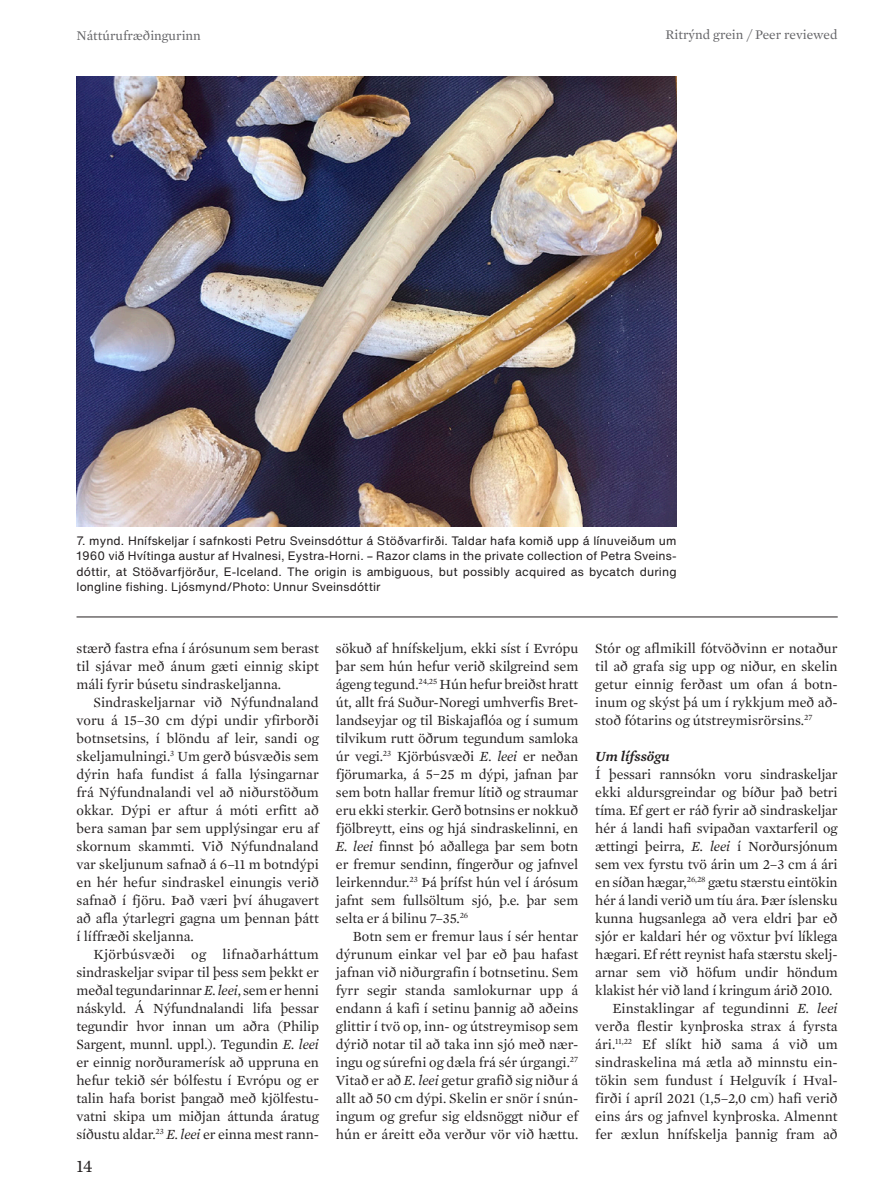
<style>
.page{position:relative;width:893px;height:1191px;background:#fff}
.page>*{position:absolute;margin:0;border:0;box-sizing:border-box;transform-origin:0 0}
.t1{font:18px "Mercury Text G1";color:#231f20}
.Meginmál_2023{font:14.25px/18px "Mercury Text G1";color:#231f20;text-align:justify}
.Undirfyrirsögn_2023{font:italic 600 14.25px "Mercury Text G1";color:#231f20}
.t2{font:13.5px "Mercury Text G1";color:#636366}
.Myndatexti_2023{font:12px/15px "Helvetica Now Text";letter-spacing:.01em;color:#231f20;text-align:justify}
.s1{font-style:italic}
</style>
<div class="page">
<img style="left:77px;top:77px;width:600px;height:450px">
<hr style="left:77px;top:616px;width:761px;height:1px;background:#231f20">
<p class="t2" style="left:77px;top:28px;width:126px">Náttúrufræðingurinn</p>
<p class="t2" style="left:666px;top:27px;width:174px">Ritrýnd grein / Peer reviewed</p>
<p class="Myndatexti_2023" style="left:77px;top:533px;width:602px">7. mynd. Hnífskeljar í safnkosti Petru Sveinsdóttur á Stöðvarfirði. Taldar hafa komið upp á línuveiðum um 1960 við Hvítinga austur af Hvalnesi, Eystra-Horni. – Razor clams in the private collection of Petra Sveins&shy;dóttir, at Stöðvarfjörður, E-Iceland. The origin is ambiguous, but possibly acquired as bycatch during longline fishing. Ljósmynd/Photo: Unnur Sveinsdóttir</p>
<p class="Meginmál_2023" style="left:77px;top:639px;width:244px">stærð fastra efna í árósunum sem berast til sjávar með ánum gæti einnig skipt máli fyrir búsetu sindraskeljanna.</p>
<p class="Meginmál_2023" style="left:77px;top:693px;width:244px;text-indent:17px">Sindraskeljarnar við Nýfundnaland voru á 15–30 cm dýpi undir yfirborði botnsetsins, í blöndu af leir, sandi og skeljamulningi.<sup>3</sup> Um gerð búsvæðis sem dýrin hafa fundist á falla lýsingarnar frá Nýfundnalandi vel að niðurstöðum okkar. Dýpi er aftur á móti erfitt að bera saman þar sem upplýsingar eru af skornum skammti. Við Nýfundnaland var skeljunum safnað á 6–11 m botndýpi en hér hefur sindraskel einungis verið safnað í fjöru. Það væri því áhugavert að afla ýtarlegri gagna um þennan þátt í líffræði skeljanna.</p>
<p class="Meginmál_2023" style="left:77px;top:945px;width:244px;text-indent:17px">Kjörbúsvæði og lifnaðarháttum sindraskeljar svipar til þess sem þekkt er meðal tegundarinnar <span class="s1">E. leei</span>, sem er henni náskyld. Á Nýfundnalandi lifa þessar tegundir hvor innan um aðra (Philip Sargent, munnl. uppl.). Tegundin <span class="s1">E. leei </span>er einnig norðuramerísk að uppruna en hefur tekið sér bólfestu í Evrópu og er talin hafa borist þangað með kjölfestu&shy;vatni skipa um miðjan áttunda áratug síðustu aldar.<sup>23</sup> <span class="s1">E. leei</span> er einna mest rann-</p>
<p class="t1" style="left:77px;top:1155px;width:18px">14</p>
<p class="Meginmál_2023" style="left:336px;top:639px;width:244px">sökuð af hnífskeljum, ekki síst í Evrópu þar sem hún hefur verið skilgreind sem ágeng tegund.<sup>24,25</sup> Hún hefur breiðst hratt út, allt frá Suður-Noregi umhverfis Bret&shy;landseyjar og til Biskajaflóa og í sumum tilvikum rutt öðrum tegundum samloka úr vegi.<sup>23</sup> Kjörbúsvæði <span class="s1">E. leei</span> er neðan fjörumarka, á 5−25 m dýpi, jafnan þar sem botn hallar fremur lítið og straumar eru ekki sterkir. Gerð botnsins er nokkuð fjölbreytt, eins og hjá sindraskelinni, en <span class="s1">E. leei</span> finnst þó aðallega þar sem botn er fremur sendinn, fíngerður og jafnvel leirkenndur.<sup>23</sup> Þá þrífst hún vel í árósum jafnt sem fullsöltum sjó, þ.e. þar sem selta er á bilinu 7–35.<sup>26</sup></p>
<p class="Meginmál_2023" style="left:336px;top:927px;width:244px;text-indent:17px">Botn sem er fremur laus í sér hentar dýrunum einkar vel þar eð þau hafast jafnan við niðurgrafin í botnsetinu. Sem fyrr segir standa samlokurnar upp á endann á kafi í setinu þannig að aðeins glittir í tvö op, inn- og útstreymisop sem dýrið notar til að taka inn sjó með nær&shy;ingu og súrefni og dæla frá sér úrgangi.<sup>27<br></sup>Vitað er að <span class="s1">E. leei</span> getur grafið sig niður á allt að 50 cm dýpi. Skelin er snör í snún&shy;ingum og grefur sig eldsnöggt niður ef hún er áreitt eða verður vör við hættu.</p>
<p class="Meginmál_2023" style="left:595px;top:639px;width:244px">Stór og aflmikill fótvöðvinn er notaður til að grafa sig upp og niður, en skelin getur einnig ferðast um ofan á botn&shy;inum og skýst þá um í rykkjum með að&shy;stoð fótarins og útstreymisrörsins.<sup>27</sup></p>
<p class="Undirfyrirsögn_2023" style="left:595px;top:747px;width:76px">Um lífssögu</p>
<p class="Meginmál_2023" style="left:595px;top:765px;width:244px">Í þessari rannsókn voru sindraskeljar ekki aldursgreindar og bíður það betri tíma. Ef gert er ráð fyrir að sindraskeljar hér á landi hafi svipaðan vaxtarferil og ættingi þeirra, <span class="s1">E. leei</span> í Norðursjónum sem vex fyrstu tvö árin um 2–3 cm á ári en síðan hægar,<sup>26,28</sup> gætu stærstu eintökin hér á landi verið um tíu ára. Þær íslensku kunna hugsanlega að vera eldri þar eð sjór er kaldari hér og vöxtur því líklega hægari. Ef rétt reynist hafa stærstu skelj&shy;arnar sem við höfum undir höndum klakist hér við land í kringum árið 2010.</p>
<p class="Meginmál_2023" style="left:595px;top:999px;width:244px;text-indent:17px">Einstaklingar af tegundinni <span class="s1">E. leei </span>verða flestir kynþroska strax á fyrsta ári.<sup>11,22</sup> Ef slíkt hið sama á við um sindraskelina má ætla að minnstu ein&shy;tökin sem fundust í Helguvík í Hval&shy;firði í apríl 2021 (1,5–2,0 cm) hafi verið eins árs og jafnvel kynþroska. Almennt fer æxlun hnífskelja þannig fram að</p>
</div>
